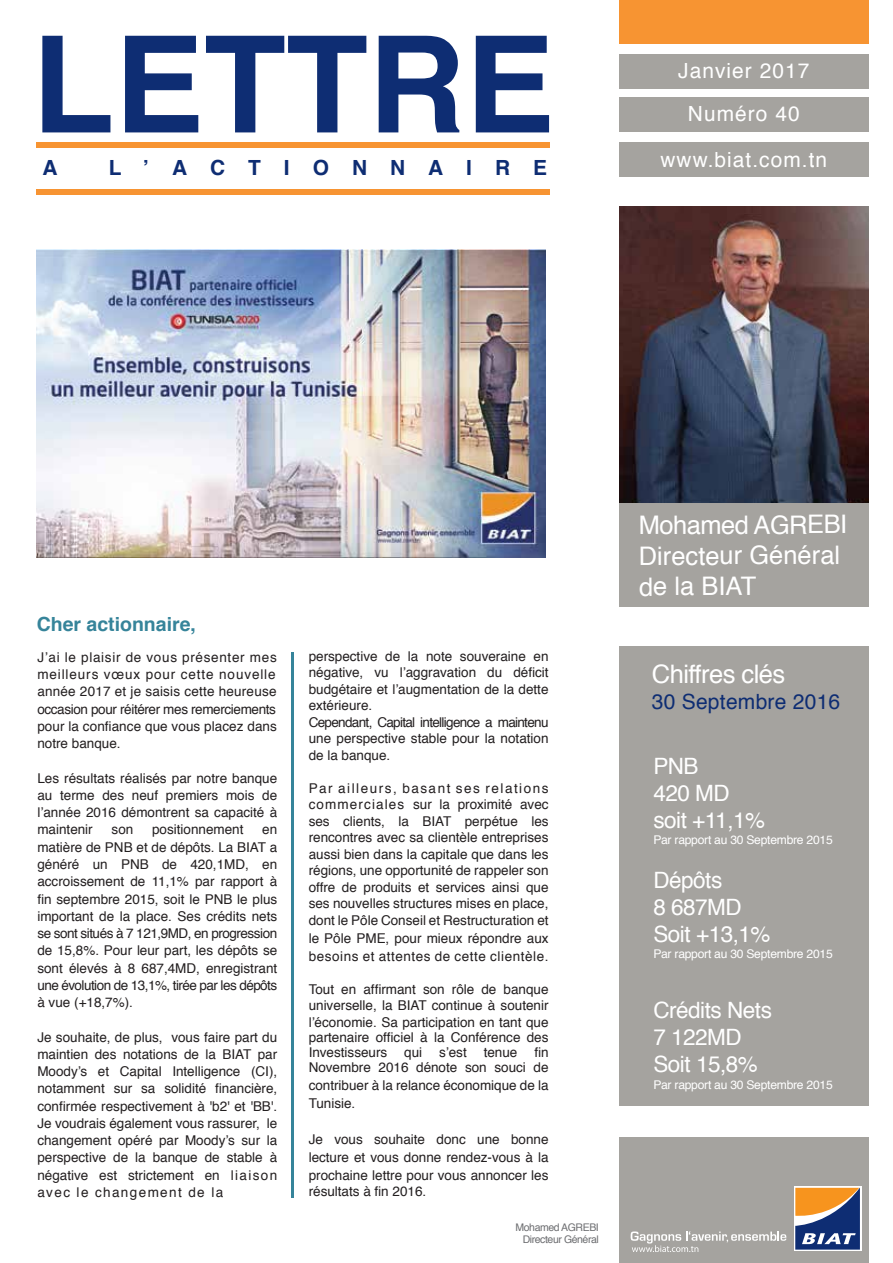
<style>
.page{position:relative;width:893px;height:1263px;background:#fff}
.page>*{position:absolute;margin:0;border:0;box-sizing:border-box;transform-origin:0 0}
.t1{font:700 134.25px "Helvetica";color:#0e2d73}
.t2{font:25.5px/30.8px "Helvetica";letter-spacing:-.02em;color:#fff}
.t3{font:22.5px/27px "Helvetica";letter-spacing:-.02em;color:#fff}
.t4{font:21px "Helvetica";letter-spacing:.01em;color:#0e2d73}
.t5{font:20.85px/43px "Helvetica";letter-spacing:.05em;color:#fff;text-align:center}
.t6{font:700 20.85px "Helvetica";letter-spacing:1.1em;color:#0e2d73}
.t7{font:700 19.5px "Helvetica";color:#36849a}
.t8{font:13.5px/17.2px "Helvetica";color:#231f20;text-align:justify}
.t9{font:13.5px/18px "Helvetica";letter-spacing:.04em;color:#231f20}
.t10{font:12px "Helvetica";letter-spacing:-.02em;color:#fff}
.t11{font:10.5px/12.6px "Helvetica";letter-spacing:-.04em;color:#6d6e71;text-align:right}
</style>
<div class="page">
<div style="left:620px;top:1137px;width:249px;height:126px;background:#a5a39f"></div>
<div style="left:620px;top:54px;width:249px;height:34px;background:#a5a39f"></div>
<div style="left:620px;top:97px;width:249px;height:35px;background:#a5a39f"></div>
<div style="left:620px;top:142px;width:249px;height:35px;background:#a5a39f"></div>
<div style="left:620px;top:211px;width:249px;height:395px;background:#a5a39f"></div>
<div style="left:620px;top:646px;width:249px;height:459px;background:#a5a39f"></div>
<div style="left:620px;top:0;width:249px;height:43px;background:#f79432"></div>
<div style="left:36px;top:143px;width:513px;height:5px;background:#f79432"></div>
<div style="left:36px;top:190px;width:513px;height:5px;background:#f79432"></div>
<img style="left:619px;top:207px;width:249px;height:295px">
<hr style="left:291px;top:652px;width:3px;height:545px;background:#35849a">
<svg style="left:794px;top:1186px;width:67px;height:65px"></svg>
<svg style="left:795px;top:1188px;width:65px;height:61px;background:#81716f"></svg>
<svg style="left:631px;top:1231px;width:155px;height:21px"></svg>
<img style="left:37px;top:249px;width:508px;height:309px">
<h1 class="t1" style="left:32px;top:-23px;width:524px">LETTRE</h1>
<h3 class="t6" style="left:43px;top:151px;width:17px">A</h3>
<h3 class="t6" style="left:109px;top:151px;width:440px">L’ACTIONNAIRE</h3>
<h3 class="t5" style="left:678px;top:50px;width:133px">Janvier 2017<br>Numéro 40</h3>
<h3 class="t5" style="left:660px;top:139px;width:168px">www.biat.com.tn</h3>
<h3 class="t7" style="left:37px;top:608px;width:161px">Cher actionnaire,</h3>
<p class="t8" style="left:37px;top:649px;width:241px">J’ai le plaisir de vous présenter mes meilleurs vœux pour cette nouvelle année 2017 et je saisis cette heureuse occasion pour réitérer mes remerciements pour la confiance que vous placez dans notre banque.</p>
<p class="t8" style="left:37px;top:770px;width:241px">Les résultats réalisés par notre banque au terme des neuf premiers mois de l’année 2016 démontrent sa capacité à maintenir</p>
<p class="t8" style="left:112px;top:821px;width:23px">son</p>
<p class="t8" style="left:152px;top:821px;width:93px">positionnement</p>
<p class="t8" style="left:37px;top:821px;width:241px;text-indent:225px">en matière de PNB et de dépôts. La BIAT a généré un PNB de 420,1MD, en accroissement de 11,1% par rapport à fin septembre 2015, soit le PNB le plus important de la place. Ses crédits nets se sont situés à 7 121,9MD, en progression de 15,8%. Pour leur part, les dépôts se sont élevés à 8 687,4MD, enregistrant une évolution de 13,1%, tirée par les dépôts à vue (+18,7%).</p>
<p class="t8" style="left:37px;top:1028px;width:241px">Je souhaite, de plus, vous faire part du maintien des notations de la BIAT par Moody’s et Capital Intelligence (CI), notamment sur sa solidité financière, confirmée respectivement à 'b2' et 'BB'.<br>Je voudrais également vous rassurer, le changement opéré par Moody’s sur la perspective de la banque de stable à négative est strictement en liaison avec le changement de la</p>
<p class="t8" style="left:309px;top:648px;width:241px;line-height:16.5px;text-align:left">perspective de la note souveraine en négative, vu l’aggravation du déficit budgétaire et l’augmentation de la dette extérieure.<br>Cependant, Capital intelligence a maintenu une perspective stable pour la notation de la banque.</p>
<p class="t8" style="left:309px;top:780px;width:241px;line-height:16.5px">Par ailleurs, basant ses relations commerciales sur la proximité avec ses clients, la BIAT perpétue les rencontres avec sa clientèle entreprises aussi bien dans la capitale que dans les régions, une opportunité de rappeler son offre de produits et services ainsi que ses nouvelles structures mises en place, dont le Pôle Conseil et Restructuration et</p>
<p class="t9" style="left:309px;top:929px;width:241px">le Pôle PME, pour mieux répondre aux besoins et attentes de cette clientèle.</p>
<p class="t8" style="left:309px;top:981px;width:241px;line-height:16.5px">Tout en affirmant son rôle de banque universelle, la BIAT continue à soutenir l’économie. Sa participation en tant que</p>
<p class="t8" style="left:309px;top:1030px;width:241px;line-height:15px">partenaire officiel à la Conférence des<br>Investisseurs</p>
<p class="t8" style="left:309px;top:1045px;width:241px;line-height:15px;text-align:right">fin<br>Novembre 2016 dénote son souci de</p>
<p class="t8" style="left:309px;top:1076px;width:241px;line-height:18px">contribuer à la relance économique de la<br>Tunisie.</p>
<p class="t8" style="left:309px;top:1130px;width:241px;line-height:18px">Je vous souhaite donc une bonne lecture et vous donne rendez-vous à la prochaine lettre pour vous annoncer les</p>
<p class="t8" style="left:309px;top:1183px;width:119px">résultats à fin 2016.</p>
<p class="t8" style="left:404px;top:1044px;width:19px">qui</p>
<p class="t8" style="left:439px;top:1044px;width:29px">s’est</p>
<p class="t8" style="left:484px;top:1044px;width:35px">tenue</p>
<p class="t11" style="left:516px;top:1221px;width:85px">Mohamed AGREBI<br>Directeur Général</p>
<h2 class="t2" style="left:639px;top:510px;width:210px">Mohamed AGREBI<br>Directeur Général de la BIAT</h2>
<h2 class="t2" style="left:652px;top:660px;width:135px">Chiffres clés</h2>
<h3 class="t4" style="left:652px;top:685px;width:190px">30 Septembre 2016</h3>
<h3 class="t3" style="left:653px;top:753px;width:113px">PNB<br>420 MD soit +11,1%</h3>
<p class="t10" style="left:653px;top:831px;width:181px">Par rapport au 30 Septembre 2015</p>
<h3 class="t3" style="left:653px;top:867px;width:119px">Dépôts<br>8 687MD<br>Soit +13,1%</h3>
<p class="t10" style="left:653px;top:945px;width:181px">Par rapport au 30 Septembre 2015</p>
<h3 class="t3" style="left:653px;top:997px;width:120px">Crédits Nets<br>7 122MD<br>Soit 15,8%</h3>
<p class="t10" style="left:653px;top:1075px;width:181px">Par rapport au 30 Septembre 2015</p>
</div>
